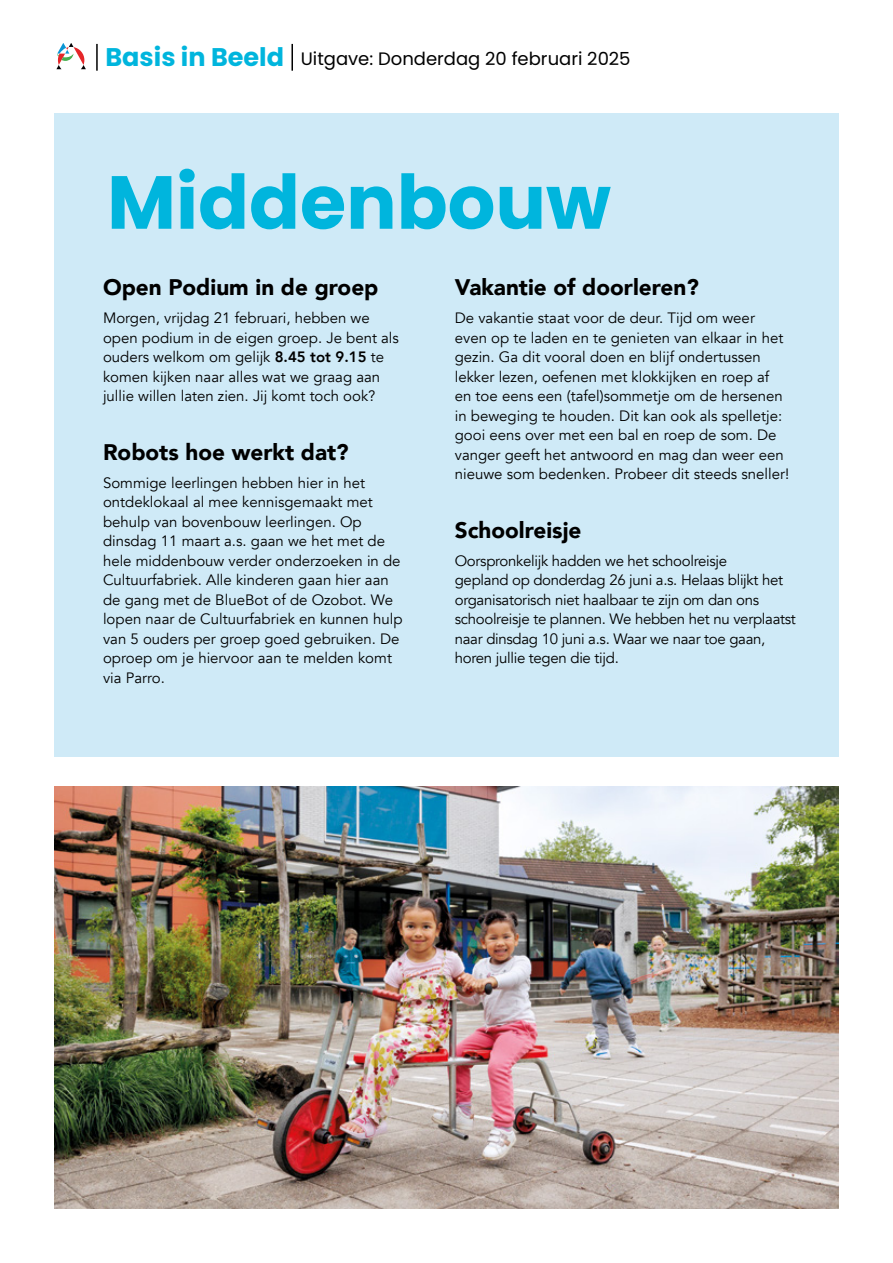
<style>
.page{position:relative;width:893px;height:1263px;background:#fff}
.page>*{position:absolute;margin:0;border:0;box-sizing:border-box;transform-origin:0 0}
.t1{font:700 75px "Poppins";color:#00b5dd}
.t2{font:900 22.5px "Avenir";color:#000}
.t3{font:18px "Poppins";color:#000}
.t4{font:15px/19.5px "Avenir";color:#000}
.t5{font:15px/19.5px "Avenir";letter-spacing:-.02em;color:#000}
.s1{font-weight:700;font-size:25.5px;color:#00b5dd}
.s2{font-weight:800}
</style>
<div class="page">
<svg style="left:56px;top:44px;width:30px;height:25px"></svg>
<hr style="left:96px;top:44px;width:2px;height:27px;background:#000">
<hr style="left:291px;top:44px;width:2px;height:27px;background:#000">
<div style="left:54px;top:113px;width:785px;height:644px;background:#cfeaf7"></div>
<img style="left:54px;top:787px;width:784px;height:422px">
<p class="t3" style="left:105px;top:48px;width:527px"><span class="s1">Basis in Beeld</span> Uitgave: Donderdag 20 februari 2025</p>
<h1 class="t1" style="left:107px;top:159px;width:505px">Middenbouw</h1>
<h2 class="t2" style="left:103px;top:268px;width:277px">Open Podium in de groep</h2>
<p class="t4" style="left:103px;top:309px;width:297px">Morgen, vrijdag 21 februari, hebben we open podium in de eigen groep. Je bent als ouders welkom om gelijk <span class="s2">8.45 tot 9.15</span> te komen kijken naar alles wat we graag aan jullie willen laten zien. Jij komt toch ook?</p>
<h2 class="t2" style="left:103px;top:433px;width:247px">Robots hoe werkt dat?</h2>
<p class="t4" style="left:103px;top:473px;width:301px">Sommige leerlingen hebben hier in het ontdeklokaal al mee kennisgemaakt met behulp van bovenbouw leerlingen. Op dinsdag 11 maart a.s. gaan we het met de hele middenbouw verder onderzoeken in de Cultuurfabriek. Alle kinderen gaan hier aan de gang met de BlueBot of de Ozobot. We lopen naar de Cultuurfabriek en kunnen hulp van 5 ouders per groep goed gebruiken. De oproep om je hiervoor aan te melden komt via Parro.</p>
<h2 class="t2" style="left:455px;top:268px;width:246px">Vakantie of doorleren?</h2>
<p class="t4" style="left:455px;top:309px;width:336px">De vakantie staat voor de deur. Tijd om weer even op te laden en te genieten van elkaar in het gezin. Ga dit vooral doen en blijf ondertussen lekker lezen, oefenen met klokkijken en roep af en toe eens een (tafel)sommetje om de hersenen in beweging te houden. Dit kan ook als spelletje: gooi eens over met een bal en roep de som. De vanger geeft het antwoord en mag dan weer een nieuwe som bedenken. Probeer dit steeds sneller!</p>
<h2 class="t2" style="left:455px;top:511px;width:128px">Schoolreisje</h2>
<p class="t5" style="left:455px;top:551px;width:343px">Oorspronkelijk hadden we het schoolreisje<br>gepland op donderdag 26 juni a.s. Helaas blijkt het organisatorisch niet haalbaar te zijn om dan ons schoolreisje te plannen. We hebben het nu verplaatst naar dinsdag 10 juni a.s. Waar we naar toe gaan, horen jullie tegen die tijd.</p>
</div>
